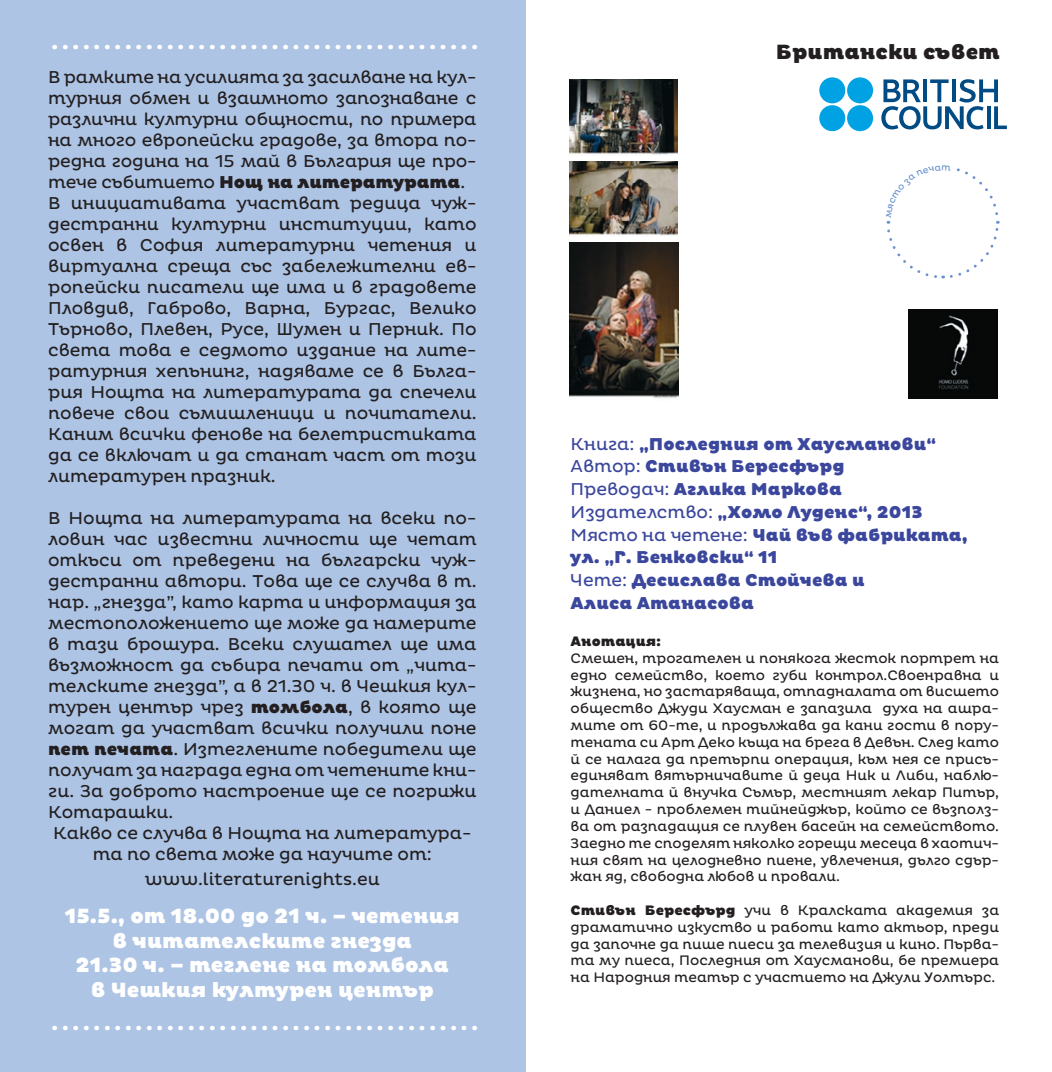
<style>
.page{position:relative;width:1052px;height:1072px;background:#fff}
.page>*{position:absolute;margin:0;border:0;box-sizing:border-box;transform-origin:0 0}
.t1{font:21px/24.5px "Pluto Black Bulgarian";color:#fff;text-align:center}
.t2{font:21px "Pluto Black Bulgarian";color:#231f20}
.t3{font:19.25px "Pluto Black Bulgarian";color:#fff}
.t4{font:17.5px/21px "Pluto Regular Bulgarian";color:#231f20;text-align:justify}
.t5{font:17.5px/22.8px "Pluto Black Bulgarian";color:#3b479d}
.t6{font:17.5px "Pluto Black Bulgarian";letter-spacing:-.01em;color:#231f20}
.t7{font:14px/16.8px "Pluto Regular Bulgarian";color:#231f20;text-align:justify}
.t8{font:14px "Pluto Black Bulgarian";color:#231f20}
.s1{font-family:"Pluto Regular Bulgarian"}
.s2{font-family:"Pluto Black Bulgarian"}
</style>
<div class="page">
<div style="left:0;top:0;width:526px;height:1071px;background:#adc4e5"></div>
<svg style="left:881px;top:79px;width:126px;height:50px"></svg>
<div style="left:819px;top:77px;width:26px;height:26px;background:#00a2e4;border-radius:50%"></div>
<div style="left:847px;top:77px;width:26px;height:26px;background:#00a2e4;border-radius:50%"></div>
<div style="left:819px;top:105px;width:26px;height:26px;background:#00a2e4;border-radius:50%"></div>
<div style="left:847px;top:105px;width:26px;height:26px;background:#00a2e4;border-radius:50%"></div>
<img style="left:908px;top:310px;width:90px;height:89px">
<img style="left:569px;top:242px;width:109px;height:157px">
<img style="left:569px;top:161px;width:108px;height:75px">
<img style="left:569px;top:80px;width:108px;height:75px">
<svg style="left:886px;top:168px;width:114px;height:111px"></svg>
<p class="t3" style="left:52px;top:31px;width:428px">.........................................</p>
<p class="t4" style="left:48px;top:66px;width:430px">В рамките на усилията за засилване на кул&shy;турния обмен и взаимното запознаване с различни културни общности, по примера на много европейски градове, за втора по&shy;редна година на 15 май в България ще про-</p>
<p class="t6" style="left:48px;top:172px;width:418px"><span class="s1">тече събитието</span> Нощ на литературата<span class="s1">.</span></p>
<p class="t4" style="left:48px;top:192px;width:430px">В инициативата участват редица чуж&shy;дестранни културни институции, като освен в София литературни четения и виртуална среща със забележителни ев&shy;ропейски писатели ще има и в градовете Пловдив, Габрово, Варна, Бургас, Велико Търново, Плевен, Русе, Шумен и Перник. По света това е седмото издание на лите&shy;ратурния хепънинг, надяваме се в Бълга&shy;рия Нощта на литературата да спечели повече свои съмишленици и почитатели.<br>Каним всички фенове на белетристиката да се включат и да станат част от този литературен празник.</p>
<p class="t4" style="left:48px;top:507px;width:430px">В Нощта на литературата на всеки по-</p>
<p class="t4" style="left:48px;top:528px;width:430px">ловин час известни личности ще четат</p>
<p class="t4" style="left:48px;top:549px;width:430px">откъси от преведени на български чуж-</p>
<p class="t4" style="left:48px;top:570px;width:430px">дестранни автори. Това ще се случва в т.</p>
<p class="t4" style="left:48px;top:591px;width:430px">нар. „гнезда”, като карта и информация за</p>
<p class="t4" style="left:48px;top:612px;width:430px">местоположението ще може да намерите</p>
<p class="t4" style="left:48px;top:633px;width:430px">в тази брошура. Всеки слушател ще има</p>
<p class="t4" style="left:48px;top:654px;width:430px">възможност да събира печати от „чита-</p>
<p class="t4" style="left:48px;top:675px;width:430px">телските гнезда”, а в 21.30 ч. в Чешкия кул-</p>
<p class="t4" style="left:48px;top:696px;width:430px">турен център чрез <span class="s2">томбола</span>, в която ще</p>
<p class="t4" style="left:48px;top:717px;width:430px">могат да участват всички получили поне</p>
<p class="t4" style="left:48px;top:738px;width:430px"><span class="s2">пет печата</span>. Изтеглените победители ще</p>
<p class="t4" style="left:48px;top:759px;width:430px">получат за награда една от четените кни-</p>
<p class="t4" style="left:48px;top:780px;width:430px">ги. За доброто настроение ще се погрижи</p>
<p class="t4" style="left:48px;top:801px;width:127px">Котарашки.</p>
<p class="t4" style="left:53px;top:822px;width:420px">Какво се случва в Нощта на литература-</p>
<p class="t4" style="left:93px;top:843px;width:341px">та по света може да научите от:</p>
<p class="t4" style="left:145px;top:868px;width:237px">www.literaturenights.eu</p>
<p class="t1" style="left:65px;top:904px;width:396px">15.5., от 18.00 до 21 ч. – четения в читателските гнезда<br>21.30 ч. – теглене на томбола<br>в Чешкия културен център</p>
<p class="t3" style="left:52px;top:1011px;width:428px">.........................................</p>
<p class="t2" style="left:776px;top:39px;width:226px">Британски съвет</p>
<p class="t5" style="left:570px;top:433px;width:398px"><span class="s1">Книга:</span> „Последния от Хаусманови“<br><span class="s1">Автор:</span> Стивън Бересфърд<br><span class="s1">Преводач:</span> Аглика Маркова<br><span class="s1">Издателство:</span> „Хомо Луденс“, 2013<br><span class="s1">Място на четене:</span> Чай във фабриката, ул. „Г. Бенковски“ 11<br><span class="s1">Чете:</span> Десислава Стойчева и<br>Алиса Атанасова</p>
<p class="t8" style="left:570px;top:633px;width:92px">Анотация:</p>
<p class="t7" style="left:570px;top:650px;width:430px">Смешен, трогателен и понякога жесток портрет на едно семейство, което губи контрол.Своенравна и жизнена, но застаряваща, отпадналата от висшето общество Джуди Хаусман е запазила духa на ашра&shy;мите от 60-те, и продължава да кани гости в пору&shy;тената си Арт Деко къща на брега в Девън. След като й се налага да претърпи операция, към нея се присъ&shy;единяват вятърничавите й деца Ник и Либи, наблю&shy;дателната й внучка Съмър, местният лекар Питър, и Даниел - проблемен тийнейджър, който се възполз&shy;ва от разпадащия се плувен басейн на семейството.<br>Заедно те споделят няколко горещи месеца в хаотич&shy;ния свят на целодневно пиене, увлечения, дълго сдър&shy;жан яд, свободна любов и провали.</p>
<p class="t7" style="left:570px;top:902px;width:430px"><span class="s2">Стивън Бересфърд</span> учи в Кралската академия за драматично изкуство и работи като актьор, преди да започне да пише пиеси за телевизия и кино. Първа&shy;та му пиеса, Последния от Хаусманови, бе премиера на Народния театър с участието на Джули Уолтърс.</p>
</div>
